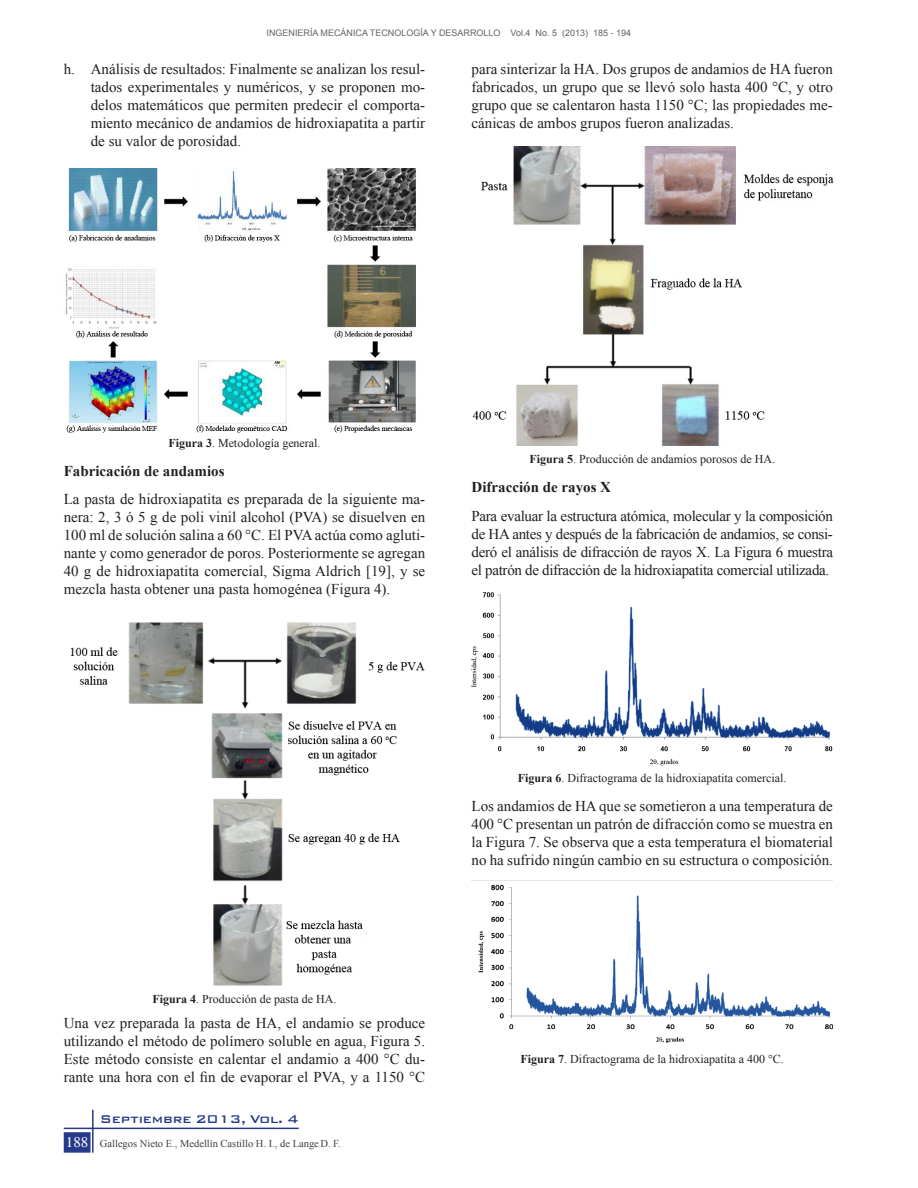
<style>
.page{position:relative;width:918px;height:1188px;background:#fff}
.page>*{position:absolute;margin:0;border:0;box-sizing:border-box;transform-origin:0 0}
.Normal_somim{font:15px/18px "Times New Roman";color:#231f20;text-align:justify}
.Normal_somim-2{font:700 15px "Times New Roman";color:#231f20}
.t1{font:500 15px "Bank Gothic BT";letter-spacing:-.01em;color:#27398a}
.t2{font:15px "Times";color:#fff}
.Normal_somim-3{font:12px "Times New Roman";color:#231f20}
.Normal_somim-4{font:10.5px "Times New Roman";color:#3e3e3f}
.Normal_somim-5{font:9px "Arial";color:#636366}
.s1{font-weight:700}
</style>
<div class="page">
<div style="left:64px;top:1132px;width:27px;height:21px;background:#27398a;border:2px solid #27398a"></div>
<hr style="left:92px;top:1110px;width:2px;height:43px;background:#27398a">
<hr style="left:64px;top:1128px;width:235px;height:1px;background:#27398a">
<img style="left:65px;top:168px;width:351px;height:264px">
<img style="left:70px;top:622px;width:355px;height:364px">
<img style="left:472px;top:146px;width:362px;height:300px">
<img style="left:472px;top:592px;width:361px;height:174px">
<img style="left:478px;top:884px;width:355px;height:159px">
<p class="Normal_somim-5" style="left:267px;top:27px;width:366px">INGENIERÍA MECÁNICA TECNOLOGÍA Y DESARROLLO Vol.4 No. 5 (2013) 185 - 194</p>
<p class="Normal_somim" style="left:91px;top:60px;width:336px;text-indent:-27px">h. Análisis de resultados: Finalmente se analizan los resul&shy;tados experimentales y numéricos, y se proponen mo&shy;delos matemáticos que permiten predecir el comporta&shy;miento mecánico de andamios de hidroxiapatita a partir de su valor de porosidad.</p>
<p class="Normal_somim" style="left:472px;top:60px;width:363px">para sinterizar la HA. Dos grupos de andamios de HA fueron fabricados, un grupo que se llevó solo hasta 400 °C, y otro grupo que se calentaron hasta 1150 °C; las propiedades me&shy;cánicas de ambos grupos fueron analizadas.</p>
<p class="Normal_somim-3" style="left:168px;top:435px;width:154px"><span class="s1">Figura 3</span>. Metodología general.</p>
<p class="Normal_somim-2" style="left:64px;top:460px;width:162px">Fabricación de andamios</p>
<p class="Normal_somim" style="left:64px;top:490px;width:363px">La pasta de hidroxiapatita es preparada de la siguiente ma&shy;nera: 2, 3 ó 5 g de poli vinil alcohol (PVA) se disuelven en 100 ml de solución salina a 60 °C. El PVA actúa como agluti&shy;nante y como generador de poros. Posteriormente se agregan 40 g de hidroxiapatita comercial, Sigma Aldrich [19], y se mezcla hasta obtener una pasta homogénea (Figura 4).</p>
<p class="Normal_somim-3" style="left:529px;top:451px;width:247px"><span class="s1">Figura 5</span>. Producción de andamios porosos de HA.</p>
<p class="Normal_somim-2" style="left:472px;top:477px;width:141px">Difracción de rayos X</p>
<p class="Normal_somim" style="left:472px;top:507px;width:363px">Para evaluar la estructura atómica, molecular y la composición de HA antes y después de la fabricación de andamios, se consi&shy;deró el análisis de difracción de rayos X. La Figura 6 muestra el patrón de difracción de la hidroxiapatita comercial utilizada.</p>
<p class="Normal_somim-3" style="left:518px;top:770px;width:270px"><span class="s1">Figura 6</span>. Difractograma de la hidroxiapatita comercial.</p>
<p class="Normal_somim" style="left:472px;top:797px;width:363px">Los andamios de HA que se sometieron a una temperatura de 400 °C presentan un patrón de difracción como se muestra en la Figura 7. Se observa que a esta temperatura el biomaterial no ha sufrido ningún cambio en su estructura o composición.</p>
<p class="Normal_somim-3" style="left:153px;top:991px;width:185px"><span class="s1">Figura 4</span>. Producción de pasta de HA.</p>
<p class="Normal_somim" style="left:64px;top:1014px;width:363px">Una vez preparada la pasta de HA, el andamio se produce utilizando el método de polímero soluble en agua, Figura 5.<br>Este método consiste en calentar el andamio a 400 °C du&shy;rante una hora con el fin de evaporar el PVA, y a 1150 °C</p>
<p class="t2" style="left:66px;top:1133px;width:24px">188</p>
<p class="t1" style="left:100px;top:1110px;width:200px">Septiembre 2013, Vol. 4</p>
<p class="Normal_somim-4" style="left:100px;top:1136px;width:242px">Gallegos Nieto E., Medellín Castillo H. I., de LangeD. F.</p>
<p class="Normal_somim-3" style="left:521px;top:1051px;width:265px"><span class="s1">Figura 7</span>. Difractograma de la hidroxiapatita a 400 °C.</p>
</div>
